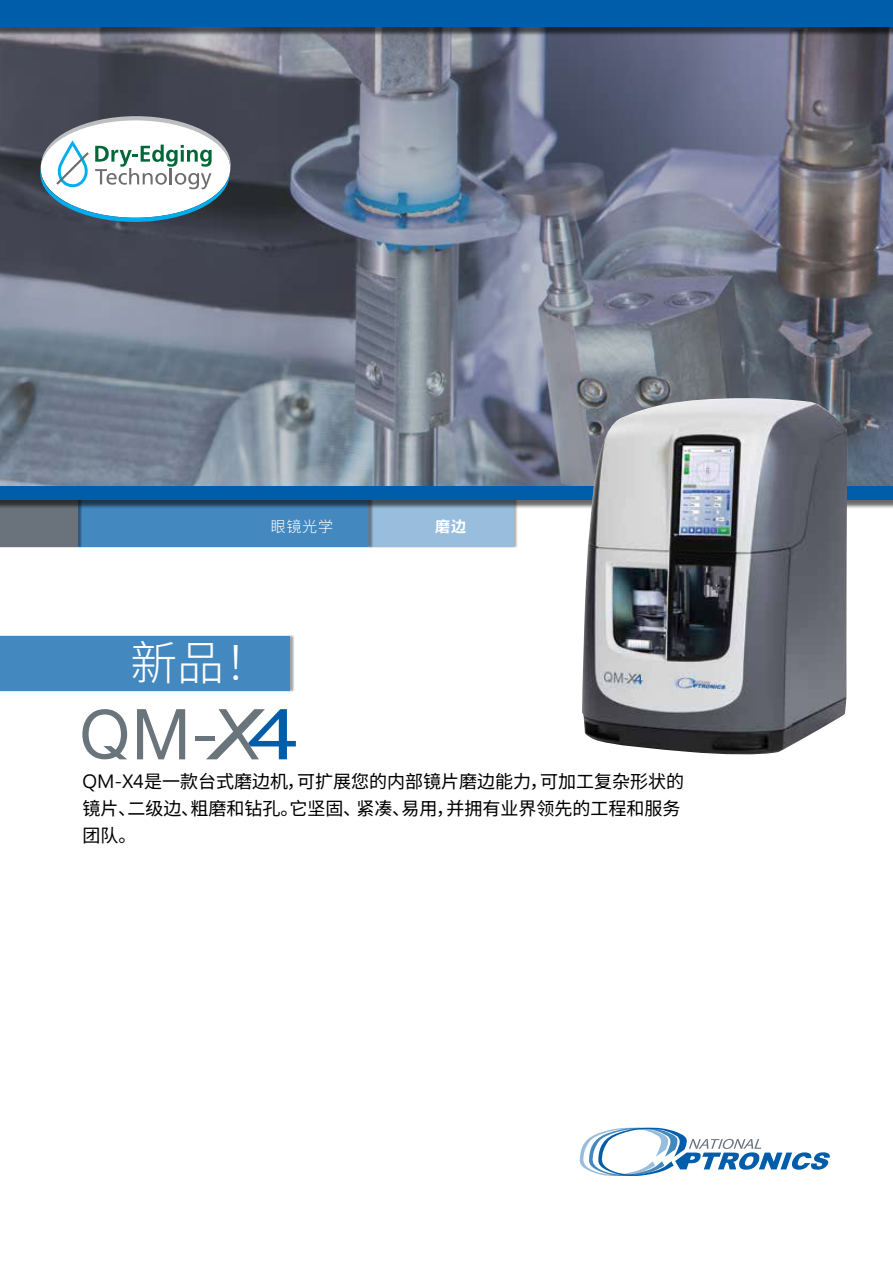
<style>
.page{position:relative;width:893px;height:1263px;background:#fff}
.page>*{position:absolute;margin:0;border:0;box-sizing:border-box;transform-origin:0 0}
.t1{font:300 46.8px "Noto Sans SC";color:#fff}
.t2{font:18px/27px "Noto Sans SC";color:#000}
.t3{font:300 15px "Noto Sans SC";color:#fff}
.t4{font:700 15px "Noto Sans SC";color:#fff}
.s1{font-family:"Microsoft Jheng Hei"}
</style>
<div class="page">
<div style="left:0;top:635px;width:294px;height:58px;background:#000;opacity:.36"></div>
<div style="left:0;top:637px;width:289px;height:54px;background:#4488c0"></div>
<svg style="left:0;top:37px;width:893px;height:449px;background:#6b7181"></svg>
<div style="left:368px;top:490px;width:150px;height:58px;background:#000;opacity:.31"></div>
<div style="left:368px;top:492px;width:146px;height:54px;background:#99bedd"></div>
<div style="left:79px;top:490px;width:294px;height:58px;background:#000;opacity:.36"></div>
<div style="left:77px;top:492px;width:291px;height:54px;background:#4488c0"></div>
<div style="left:0;top:490px;width:82px;height:58px;background:#000;opacity:.36"></div>
<div style="left:0;top:492px;width:77px;height:54px;background:#6a737b"></div>
<div style="left:0;top:489px;width:893px;height:20px;background:#000;opacity:.59"></div>
<div style="left:0;top:486px;width:893px;height:13px;background:#005daa"></div>
<div style="left:0;top:0;width:893px;height:37px;background:#000;opacity:.59"></div>
<div style="left:0;top:0;width:893px;height:27px;background:#005daa"></div>
<svg style="left:580px;top:1127px;width:250px;height:49px"></svg>
<svg style="left:40px;top:116px;width:191px;height:106px"></svg>
<img style="left:582px;top:398px;width:265px;height:357px">
<svg style="left:82px;top:709px;width:45px;height:50px"></svg>
<svg style="left:137px;top:709px;width:48px;height:50px"></svg>
<div style="left:195px;top:736px;width:19px;height:5px;background:#69747b"></div>
<svg style="left:206px;top:709px;width:90px;height:50px"></svg>
<p class="t3" style="left:271px;top:518px;width:64px">眼镜光学</p>
<p class="t4" style="left:435px;top:518px;width:32px">磨边</p>
<h1 class="t1" style="left:130px;top:636px;width:142px">新品！</h1>
<p class="t2" style="left:82px;top:768px;width:603px"><span class="s1">QM-X4</span>是一款台式磨边机，可扩展您的内部镜片磨边能力，可加工复杂形状的镜片、二级边、粗磨和钻孔。它坚固、紧凑、易用，并拥有业界领先的工程和服务团队。</p>
</div>
